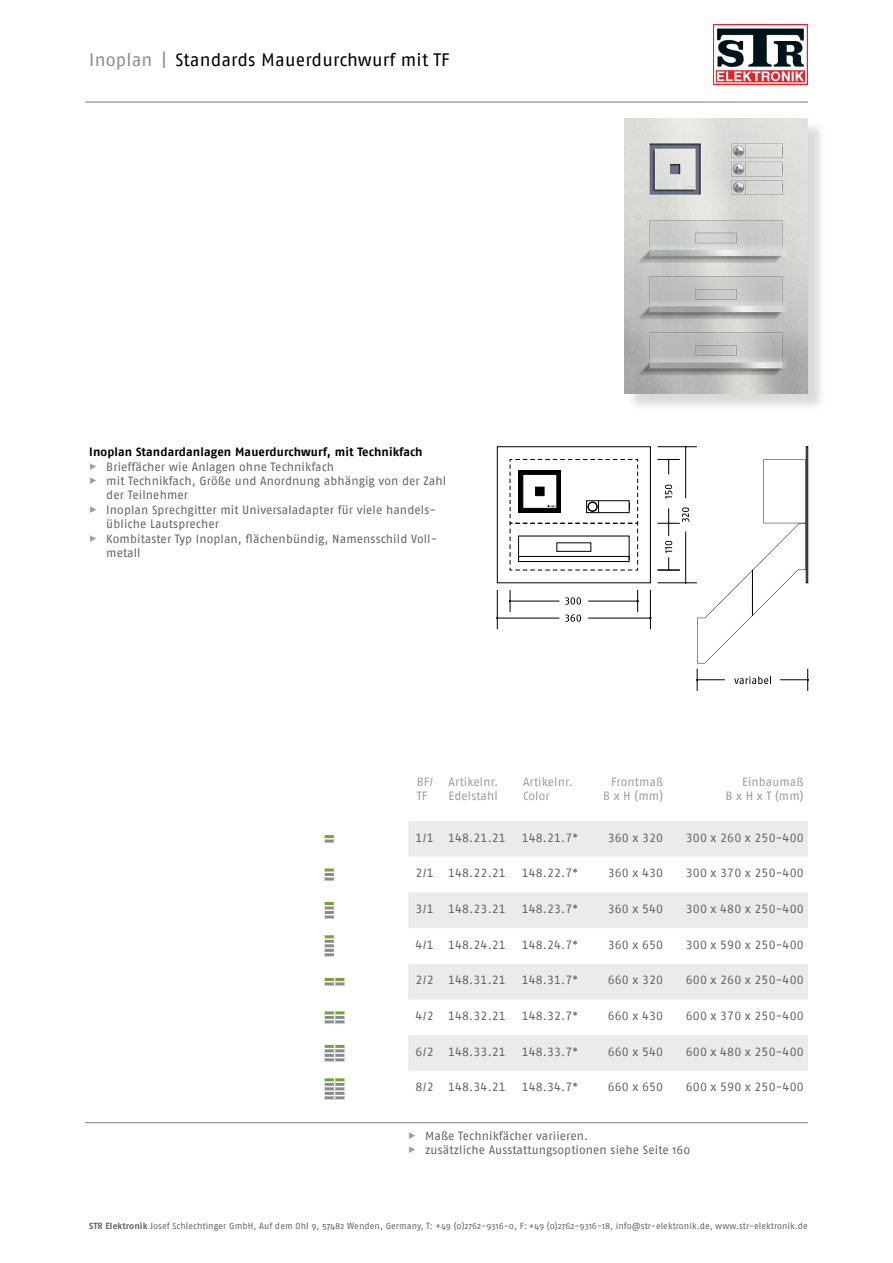
<style>
.page{position:relative;width:893px;height:1263px;background:#fff}
.page>*{position:absolute;margin:0;border:0;box-sizing:border-box;transform-origin:0 0}
.head_seite_rechts{font:18px "Fago No";letter-spacing:.01em;color:#000}
.BK_Tabelle_reg_Tf{font:12px "Fago No Regular Tf";letter-spacing:.01em;color:#636466}
.t1{font:12px/14.4px "Fago No";letter-spacing:.01em;color:#636466}
.BK_Tabelle_Kopf{font:12px "Fago No";letter-spacing:.01em;color:#9b9da0}
.BK_Head{font:700 12px "Fago No";letter-spacing:.01em;color:#000}
.t2{font:8.85px "Fago No";letter-spacing:.005em;color:#636466}
.s1{color:#8a8c8e}
.s2{font-family:"Fago No Regular Expert";color:#9b9da0}
.s3{font-weight:700}
</style>
<div class="page">
<hr style="left:85px;top:1122px;width:723px;height:1px;background:#8a8c8e">
<hr style="left:85px;top:101px;width:723px;height:2px;background:#8a8c8e">
<svg style="left:408px;top:821px;width:400px;height:250px;fill:#ebebec"></svg>
<div style="left:626px;top:120px;width:200px;height:292px;background:#000;opacity:.15"></div>
<img style="left:624px;top:118px;width:184px;height:275px">
<svg style="left:324px;top:935px;width:11px;height:22px"></svg>
<svg style="left:324px;top:902px;width:11px;height:17px"></svg>
<svg style="left:324px;top:868px;width:11px;height:13px"></svg>
<svg style="left:324px;top:835px;width:11px;height:8px"></svg>
<svg style="left:324px;top:1010px;width:22px;height:14px"></svg>
<svg style="left:324px;top:1044px;width:21px;height:18px"></svg>
<svg style="left:324px;top:1077px;width:22px;height:23px"></svg>
<svg style="left:324px;top:977px;width:21px;height:9px"></svg>
<svg style="left:697px;top:459px;width:109px;height:204px"></svg>
<div style="left:497px;top:446px;width:154px;height:137px;border:1px solid #000"></div>
<svg style="left:510px;top:459px;width:128px;height:112px"></svg>
<svg style="left:734px;top:676px;width:37px;height:8px"></svg>
<svg style="left:696px;top:669px;width:29px;height:21px"></svg>
<svg style="left:780px;top:669px;width:29px;height:21px"></svg>
<hr style="left:658px;top:446px;width:38px;height:1px;background:#000">
<svg style="left:565px;top:597px;width:16px;height:8px"></svg>
<svg style="left:565px;top:614px;width:16px;height:8px"></svg>
<svg style="left:509px;top:590px;width:2px;height:22px"></svg>
<svg style="left:637px;top:590px;width:1px;height:22px"></svg>
<hr style="left:650px;top:590px;width:1px;height:39px;background:#000">
<hr style="left:497px;top:590px;width:1px;height:39px;background:#000">
<hr style="left:510px;top:601px;width:49px;height:1px;background:#000">
<hr style="left:589px;top:601px;width:49px;height:1px;background:#000">
<hr style="left:497px;top:618px;width:62px;height:1px;background:#000">
<hr style="left:589px;top:618px;width:61px;height:1px;background:#000">
<svg style="left:665px;top:485px;width:7px;height:14px"></svg>
<svg style="left:658px;top:459px;width:21px;height:15px"></svg>
<hr style="left:685px;top:532px;width:1px;height:51px;background:#000">
<hr style="left:685px;top:447px;width:1px;height:51px;background:#000">
<hr style="left:658px;top:582px;width:38px;height:1px;background:#000">
<svg style="left:658px;top:507px;width:31px;height:64px"></svg>
<img style="left:713px;top:25px;width:95px;height:59px">
<p class="head_seite_rechts" style="left:89px;top:49px;width:362px"><span class="s1">Inoplan |</span> Standards Mauerdurchwurf mit TF</p>
<p class="BK_Head" style="left:89px;top:445px;width:335px">Inoplan Standardanlagen Mauerdurchwurf, mit Technikfach</p>
<p class="t1" style="left:89px;top:459px;width:246px"><span class="s2">%</span> Brieffächer wie Anlagen ohne Technikfach</p>
<p class="t1" style="left:106px;top:473px;width:341px;text-indent:-17px"><span class="s2">%</span> mit Technikfach, Größe und Anordnung abhängig von der Zahl der Teilnehmer</p>
<p class="t1" style="left:106px;top:502px;width:331px;text-indent:-17px"><span class="s2">%</span> Inoplan Sprechgitter mit Universaladapter für viele handels&shy;übliche Lautsprecher</p>
<p class="t1" style="left:106px;top:531px;width:333px;text-indent:-17px"><span class="s2">%</span> Kombitaster Typ Inoplan, flächenbündig, Namensschild Voll&shy;metall</p>
<p class="BK_Tabelle_Kopf" style="left:417px;top:775px;width:18px">BF/</p>
<p class="BK_Tabelle_Kopf" style="left:449px;top:775px;width:51px">Artikelnr.</p>
<p class="BK_Tabelle_Kopf" style="left:523px;top:775px;width:51px">Artikelnr.</p>
<p class="BK_Tabelle_Kopf" style="left:611px;top:775px;width:54px">Frontmaß</p>
<p class="BK_Tabelle_Kopf" style="left:742px;top:775px;width:63px">Einbaumaß</p>
<p class="BK_Tabelle_Kopf" style="left:417px;top:789px;width:12px">TF</p>
<p class="BK_Tabelle_Kopf" style="left:449px;top:789px;width:51px">Edelstahl</p>
<p class="BK_Tabelle_Kopf" style="left:523px;top:789px;width:28px">Color</p>
<p class="BK_Tabelle_Kopf" style="left:603px;top:789px;width:62px">B x H (mm)</p>
<p class="BK_Tabelle_Kopf" style="left:726px;top:789px;width:80px">B x H x T (mm)</p>
<p class="BK_Tabelle_reg_Tf" style="left:416px;top:831px;width:92px">1/1 148.21.21</p>
<p class="BK_Tabelle_reg_Tf" style="left:522px;top:831px;width:58px">148.21.7*</p>
<p class="BK_Tabelle_reg_Tf" style="left:608px;top:831px;width:57px">360 x 320</p>
<p class="BK_Tabelle_reg_Tf" style="left:686px;top:831px;width:119px">300 x 260 x 250-400</p>
<p class="BK_Tabelle_reg_Tf" style="left:416px;top:866px;width:92px">2/1 148.22.21</p>
<p class="BK_Tabelle_reg_Tf" style="left:522px;top:866px;width:58px">148.22.7*</p>
<p class="BK_Tabelle_reg_Tf" style="left:608px;top:866px;width:57px">360 x 430</p>
<p class="BK_Tabelle_reg_Tf" style="left:686px;top:866px;width:119px">300 x 370 x 250-400</p>
<p class="BK_Tabelle_reg_Tf" style="left:416px;top:902px;width:92px">3/1 148.23.21</p>
<p class="BK_Tabelle_reg_Tf" style="left:522px;top:902px;width:58px">148.23.7*</p>
<p class="BK_Tabelle_reg_Tf" style="left:608px;top:902px;width:57px">360 x 540</p>
<p class="BK_Tabelle_reg_Tf" style="left:686px;top:902px;width:119px">300 x 480 x 250-400</p>
<p class="BK_Tabelle_reg_Tf" style="left:416px;top:938px;width:92px">4/1 148.24.21</p>
<p class="BK_Tabelle_reg_Tf" style="left:522px;top:938px;width:58px">148.24.7*</p>
<p class="BK_Tabelle_reg_Tf" style="left:608px;top:938px;width:57px">360 x 650</p>
<p class="BK_Tabelle_reg_Tf" style="left:686px;top:938px;width:119px">300 x 590 x 250-400</p>
<p class="BK_Tabelle_reg_Tf" style="left:416px;top:973px;width:92px">2/2 148.31.21</p>
<p class="BK_Tabelle_reg_Tf" style="left:522px;top:973px;width:58px">148.31.7*</p>
<p class="BK_Tabelle_reg_Tf" style="left:608px;top:973px;width:57px">660 x 320</p>
<p class="BK_Tabelle_reg_Tf" style="left:686px;top:973px;width:119px">600 x 260 x 250-400</p>
<p class="BK_Tabelle_reg_Tf" style="left:416px;top:1009px;width:92px">4/2 148.32.21</p>
<p class="BK_Tabelle_reg_Tf" style="left:522px;top:1009px;width:58px">148.32.7*</p>
<p class="BK_Tabelle_reg_Tf" style="left:608px;top:1009px;width:57px">660 x 430</p>
<p class="BK_Tabelle_reg_Tf" style="left:686px;top:1009px;width:119px">600 x 370 x 250-400</p>
<p class="BK_Tabelle_reg_Tf" style="left:416px;top:1045px;width:92px">6/2 148.33.21</p>
<p class="BK_Tabelle_reg_Tf" style="left:522px;top:1045px;width:58px">148.33.7*</p>
<p class="BK_Tabelle_reg_Tf" style="left:608px;top:1045px;width:57px">660 x 540</p>
<p class="BK_Tabelle_reg_Tf" style="left:686px;top:1045px;width:119px">600 x 480 x 250-400</p>
<p class="BK_Tabelle_reg_Tf" style="left:416px;top:1080px;width:92px">8/2 148.34.21</p>
<p class="BK_Tabelle_reg_Tf" style="left:522px;top:1080px;width:58px">148.34.7*</p>
<p class="BK_Tabelle_reg_Tf" style="left:608px;top:1080px;width:57px">660 x 650</p>
<p class="BK_Tabelle_reg_Tf" style="left:686px;top:1080px;width:119px">600 x 590 x 250-400</p>
<p class="t1" style="left:408px;top:1128px;width:182px"><span class="s2">%</span> Maße Technikfächer variieren.</p>
<p class="t1" style="left:408px;top:1142px;width:284px"><span class="s2">%</span> zusätzliche Ausstattungsoptionen siehe Seite 160</p>
<p class="t2" style="left:89px;top:1220px;width:720px"><span class="s3">STR Elektronik</span> Josef Schlechtinger GmbH, Auf dem Ohl 9, 57482 Wenden, Germany, T: +49 (0)2762-9316-0, F: +49 (0)2762-9316-18, info@str-elektronik.de, www.str-elektronik.de</p>
</div>
